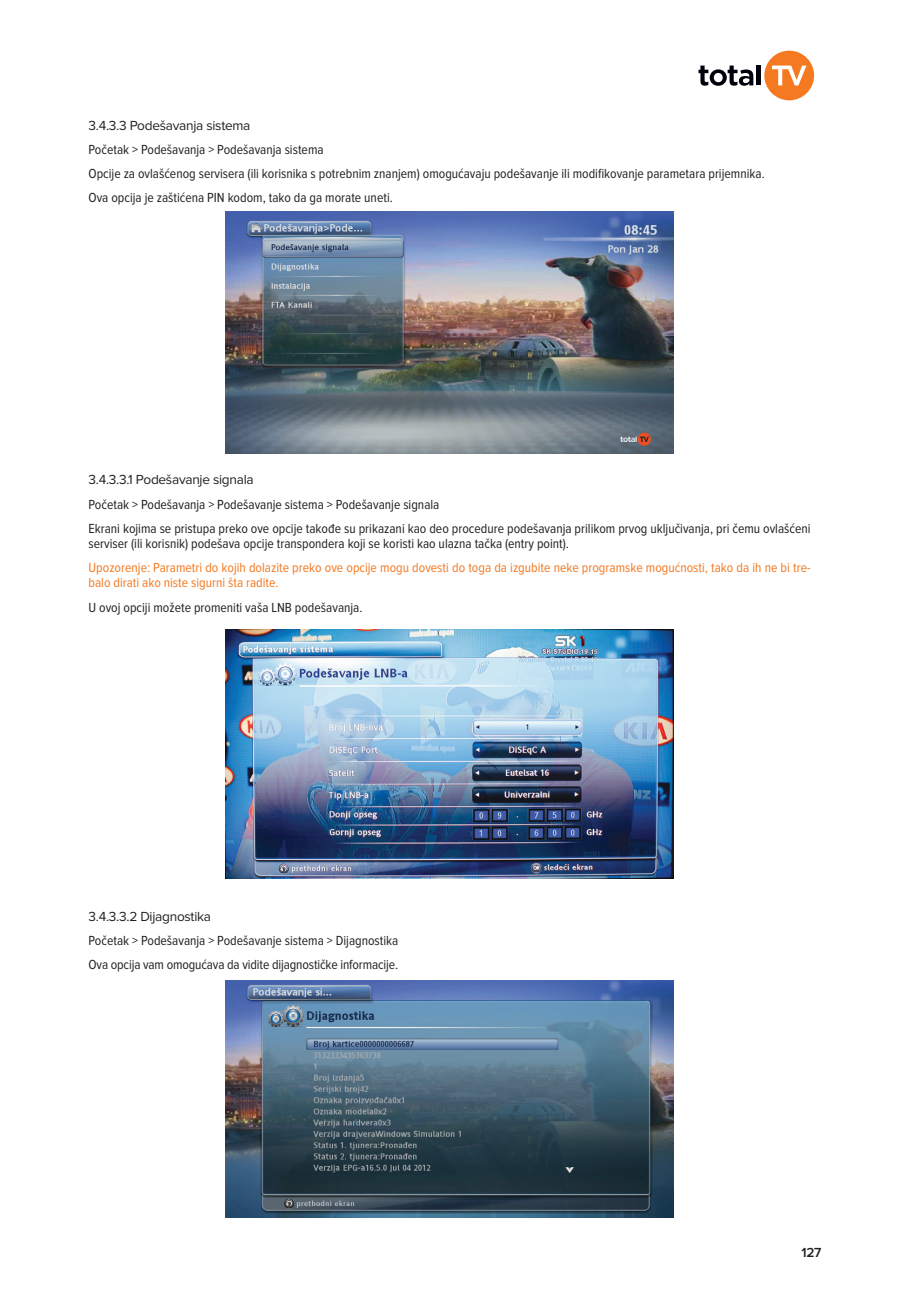
<style>
.page{position:relative;width:900px;height:1314px;background:#fff}
.page>*{position:absolute;margin:0;border:0;box-sizing:border-box;transform-origin:0 0}
.t1{font:13.72px/24.3px "Proxima Nova Cond";color:#231f20}
.t2{font:13.72px/15.1px "Proxima Nova Cond";color:#f47921}
.t3{font:13.72px "Proxima Nova";letter-spacing:-.02em;color:#231f20}
.t4{font:600 13.72px "Proxima Nova";color:#231f20}
</style>
<div class="page">
<svg style="left:764px;top:51px;width:49px;height:49px"></svg>
<svg style="left:698px;top:66px;width:55px;height:20px"></svg>
<div style="left:755px;top:66px;width:5px;height:19px;background:#00000b"></div>
<img style="left:225px;top:211px;width:448px;height:242px">
<img style="left:225px;top:629px;width:448px;height:249px">
<img style="left:225px;top:980px;width:448px;height:237px">
<p class="t3" style="left:88px;top:119px;width:163px">3.4.3.3 Podešavanja sistema</p>
<p class="t1" style="left:88px;top:138px;width:677px">Početak &gt; Podešavanja &gt; Podešavanja sistema<br>Opcije za ovlašćenog servisera (ili korisnika s potrebnim znanjem) omogućavaju podešavanje ili modifikovanje parametara prijemnika.<br>Ova opcija je zaštićena PIN kodom, tako da ga morate uneti.</p>
<p class="t3" style="left:88px;top:473px;width:167px">3.4.3.3.1 Podešavanje signala</p>
<p class="t1" style="left:88px;top:492px;width:723px">Početak &gt; Podešavanja &gt; Podešavanje sistema &gt; Podešavanje signala<br>Ekrani kojima se pristupa preko ove opcije takođe su prikazani kao deo procedure podešavanja prilikom prvog uključivanja, pri čemu ovlašćeni</p>
<p class="t1" style="left:88px;top:532px;width:482px">serviser (ili korisnik) podešava opcije transpondera koji se koristi kao ulazna tačka (entry point).</p>
<p class="t2" style="left:88px;top:561px;width:723px">Upozorenje: Parametri do kojih dolazite preko ove opcije mogu dovesti do toga da izgubite neke programske mogućnosti, tako da ih ne bi tre&shy;balo dirati ako niste sigurni šta radite.</p>
<p class="t1" style="left:88px;top:595px;width:275px">U ovoj opciji možete promeniti vaša LNB podešavanja.</p>
<p class="t3" style="left:88px;top:910px;width:124px">3.4.3.3.2 Dijagnostika</p>
<p class="t1" style="left:88px;top:929px;width:311px">Početak &gt; Podešavanja &gt; Podešavanje sistema &gt; Dijagnostika<br>Ova opcija vam omogućava da vidite dijagnostičke informacije.</p>
<p class="t4" style="left:801px;top:1246px;width:21px">127</p>
</div>
